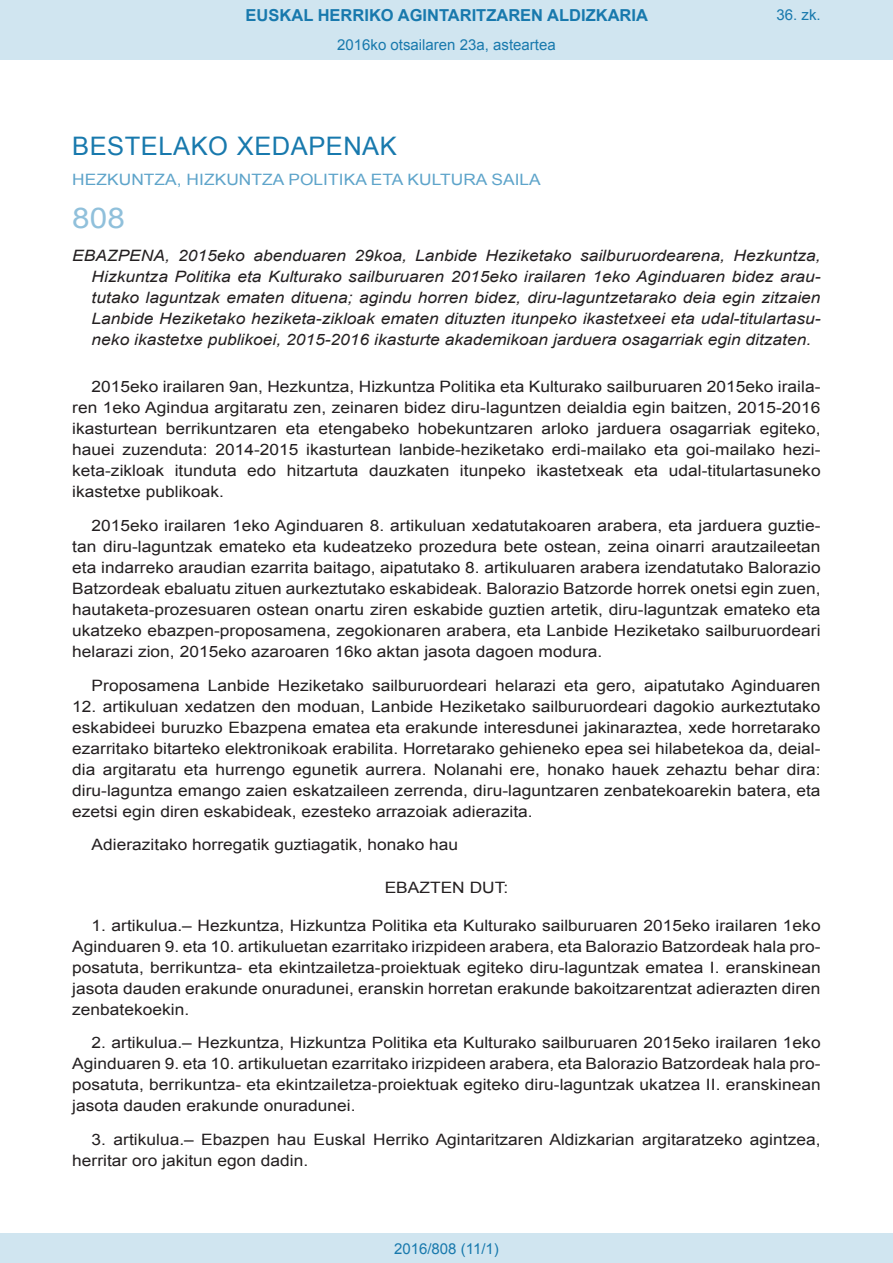
<style>
.page{position:relative;width:893px;height:1263px;background:#fff}
.page>*{position:absolute;margin:0;border:0;box-sizing:border-box;transform-origin:0 0}
.BOPVOrden{font:28.5px "Arial";color:#90c0db;scale:1.11 1}
.BOPVSeccion{font:25.5px "Arial";letter-spacing:.02em;color:#1879ad}
.t1{font:700 16.5px "Arial";color:#1879ad}
.BOPVDetalle{font:15.6px/21px "Arial";color:#231f20;text-align:justify;scale:1.11 1}
.BOPVTitulo{font:italic 15.6px/21px "Arial";color:#231f20;text-align:justify;scale:1.11 1}
.BOPVOrganismo{font:15.6px "Arial";letter-spacing:.005em;color:#5ea4ca;scale:1.11 1}
.BOPVClave{font:15.6px "Arial";color:#231f20;scale:1.11 1}
.Paginacion_Centro{font:15px "Arial";color:#1879ad}
</style>
<div class="page">
<div style="left:0;top:0;width:893px;height:60px;background:#d0e5f0"></div>
<div style="left:0;top:1233px;width:893px;height:30px;background:#d0e5f0"></div>
<p class="t1" style="left:246px;top:4px;width:404px">EUSKAL HERRIKO AGINTARITZAREN ALDIZKARIA</p>
<p class="Paginacion_Centro" style="left:337px;top:35px;width:220px">2016ko otsailaren 23a, asteartea</p>
<p class="Paginacion_Centro" style="left:776px;top:5px;width:46px">36. zk.</p>
<p class="BOPVSeccion" style="left:72px;top:129px;width:326px">BESTELAKO XEDAPENAK</p>
<p class="BOPVOrganismo" style="left:72px;top:169px;width:424px">HEZKUNTZA, HIZKUNTZA POLITIKA ETA KULTURA SAILA</p>
<p class="BOPVOrden" style="left:72px;top:199px;width:49px">808</p>
<p class="BOPVTitulo" style="left:92px;top:246px;width:658px;text-indent:-19px">EBAZPENA, 2015eko abenduaren 29koa, Lanbide Heziketako sailburuordearena, Hezkuntza, Hizkuntza Politika eta Kulturako sailburuaren 2015eko irailaren 1eko Aginduaren bidez arau&shy;tutako laguntzak ematen dituena; agindu horren bidez, diru-laguntzetarako deia egin zitzaien Lanbide Heziketako heziketa-zikloak ematen dituzten itunpeko ikastetxeei eta udal-titulartasu&shy;neko ikastetxe publikoei, 2015-2016 ikasturte akademikoan jarduera osagarriak egin ditzaten.</p>
<p class="BOPVDetalle" style="left:72px;top:376px;width:676px;text-indent:19px">2015eko irailaren 9an, Hezkuntza, Hizkuntza Politika eta Kulturako sailburuaren 2015eko iraila&shy;ren 1eko Agindua argitaratu zen, zeinaren bidez diru-laguntzen deialdia egin baitzen, 2015-2016 ikasturtean berrikuntzaren eta etengabeko hobekuntzaren arloko jarduera osagarriak egiteko, hauei zuzenduta: 2014-2015 ikasturtean lanbide-heziketako erdi-mailako eta goi-mailako hezi&shy;keta-zikloak itunduta edo hitzartuta dauzkaten itunpeko ikastetxeak eta udal-titulartasuneko ikastetxe publikoak.</p>
<p class="BOPVDetalle" style="left:72px;top:515px;width:676px;text-indent:19px">2015eko irailaren 1eko Aginduaren 8. artikuluan xedatutakoaren arabera, eta jarduera guztie&shy;tan diru-laguntzak emateko eta kudeatzeko prozedura bete ostean, zeina oinarri arautzaileetan eta indarreko araudian ezarrita baitago, aipatutako 8. artikuluaren arabera izendatutako Balorazio Batzordeak ebaluatu zituen aurkeztutako eskabideak. Balorazio Batzorde horrek onetsi egin zuen, hautaketa-prozesuaren ostean onartu ziren eskabide guztien artetik, diru-laguntzak emateko eta ukatzeko ebazpen-proposamena, zegokionaren arabera, eta Lanbide Heziketako sailburuordeari helarazi zion, 2015eko azaroaren 16ko aktan jasota dagoen modura.</p>
<p class="BOPVDetalle" style="left:92px;top:675px;width:658px">Proposamena Lanbide Heziketako sailburuordeari helarazi eta gero, aipatutako Aginduaren</p>
<p class="BOPVDetalle" style="left:72px;top:696px;width:676px">12. artikuluan xedatzen den moduan, Lanbide Heziketako sailburuordeari dagokio aurkeztutako eskabideei buruzko Ebazpena ematea eta erakunde interesdunei jakinaraztea, xede horretarako ezarritako bitarteko elektronikoak erabilita. Horretarako gehieneko epea sei hilabetekoa da, deial&shy;dia argitaratu eta hurrengo egunetik aurrera. Nolanahi ere, honako hauek zehaztu behar dira: diru-laguntza emango zaien eskatzaileen zerrenda, diru-laguntzaren zenbatekoarekin batera, eta ezetsi egin diren eskabideak, ezesteko arrazoiak adierazita.</p>
<p class="BOPVDetalle" style="left:92px;top:834px;width:332px">Adierazitako horregatik guztiagatik, honako hau</p>
<p class="BOPVClave" style="left:385px;top:877px;width:113px">EBAZTEN DUT:</p>
<p class="BOPVDetalle" style="left:72px;top:915px;width:676px;text-indent:19px">1. artikulua.– Hezkuntza, Hizkuntza Politika eta Kulturako sailburuaren 2015eko irailaren 1eko Aginduaren 9. eta 10. artikuluetan ezarritako irizpideen arabera, eta Balorazio Batzordeak hala pro&shy;posatuta, berrikuntza- eta ekintzailetza-proiektuak egiteko diru-laguntzak ematea I. eranskinean jasota dauden erakunde onuradunei, eranskin horretan erakunde bakoitzarentzat adierazten diren zenbatekoekin.</p>
<p class="BOPVDetalle" style="left:72px;top:1032px;width:676px;text-indent:19px">2. artikulua.– Hezkuntza, Hizkuntza Politika eta Kulturako sailburuaren 2015eko irailaren 1eko Aginduaren 9. eta 10. artikuluetan ezarritako irizpideen arabera, eta Balorazio Batzordeak hala pro&shy;posatuta, berrikuntza- eta ekintzailetza-proiektuak egiteko diru-laguntzak ukatzea II. eranskinean jasota dauden erakunde onuradunei.</p>
<p class="BOPVDetalle" style="left:72px;top:1129px;width:676px;text-indent:19px">3. artikulua.– Ebazpen hau Euskal Herriko Agintaritzaren Aldizkarian argitaratzeko agintzea, herritar oro jakitun egon dadin.</p>
<p class="Paginacion_Centro" style="left:394px;top:1238px;width:106px">2016/808 (11/1)</p>
</div>
